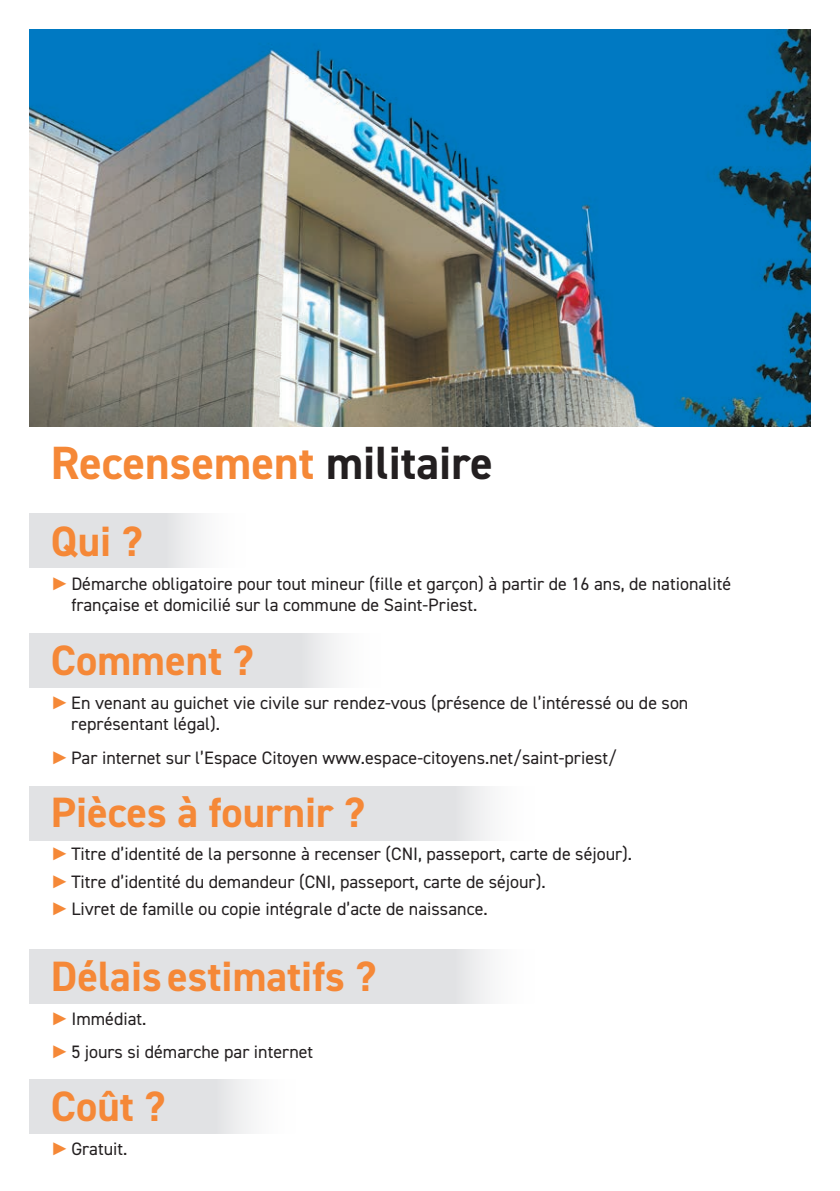
<style>
.page{position:relative;width:840px;height:1191px;background:#fff}
.page>*{position:absolute;margin:0;border:0;box-sizing:border-box;transform-origin:0 0}
.t1{font:700 46.8px "DIN2014";color:#f58837}
.t2{font:700 42.6px "DIN2014";color:#f58837}
.t3{font:18px/21.6px "DIN2014";color:#231f20}
.s1{color:#231f20}
.s2{font-family:"Arial";font-size:18.4px;color:#f58837}
</style>
<div class="page">
<svg style="left:29px;top:513px;width:172px;height:54px;background:#e3e4e5"></svg>
<div style="left:0;top:633px;width:386px;height:54px;background:linear-gradient(to right,#d9dbdd,#f1f1f2)"></div>
<div style="left:0;top:785px;width:539px;height:55px;background:#e1e2e4"></div>
<div style="left:0;top:948px;width:539px;height:55px;background:#e1e2e4"></div>
<div style="left:0;top:1078px;width:300px;height:55px;background:linear-gradient(to right,#d7d9db,#f4f5f5)"></div>
<img style="left:29px;top:29px;width:782px;height:398px">
<div style="left:0;top:0;width:28px;height:1191px;background:#fff"></div>
<h1 class="t1" style="left:51px;top:431px;width:443px">Recensement <span class="s1">militaire</span></h1>
<h2 class="t2" style="left:51px;top:513px;width:93px">Qui ?</h2>
<p class="t3" style="left:71px;top:572px;width:661px;text-indent:-20px"><span class="s2">►</span> Démarche obligatoire pour tout mineur (fille et garçon) à partir de 16 ans, de nationalité française et domicilié sur la commune de Saint-Priest.</p>
<h2 class="t2" style="left:51px;top:632px;width:204px">Comment ?</h2>
<p class="t3" style="left:71px;top:691px;width:618px;text-indent:-20px"><span class="s2">►</span> En venant au guichet vie civile sur rendez-vous (présence de l’intéressé ou de son représentant légal).</p>
<p class="t3" style="left:51px;top:746px;width:567px"><span class="s2">►</span> Par internet sur l’Espace Citoyen www.espace-citoyens.net/saint-priest/</p>
<h2 class="t2" style="left:51px;top:783px;width:315px">Pièces à fournir ?</h2>
<p class="t3" style="left:51px;top:839px;width:582px;line-height:27.6px"><span class="s2">►</span>Titre d’identité de la personne à recenser (CNI, passeport, carte de séjour). <span class="s2">►</span>Titre d’identité du demandeur (CNI, passeport, carte de séjour).<br><span class="s2">►</span>Livret de famille ou copie intégrale d’acte de naissance.</p>
<h2 class="t2" style="left:51px;top:948px;width:327px">Délais estimatifs ?</h2>
<p class="t3" style="left:51px;top:1001px;width:264px;line-height:33.4px"><span class="s2">►</span> Immédiat.<br><span class="s2">►</span> 5 jours si démarche par internet</p>
<h2 class="t2" style="left:51px;top:1078px;width:116px">Coût ?</h2>
<p class="t3" style="left:51px;top:1137px;width:78px"><span class="s2">►</span> Gratuit.</p>
</div>
